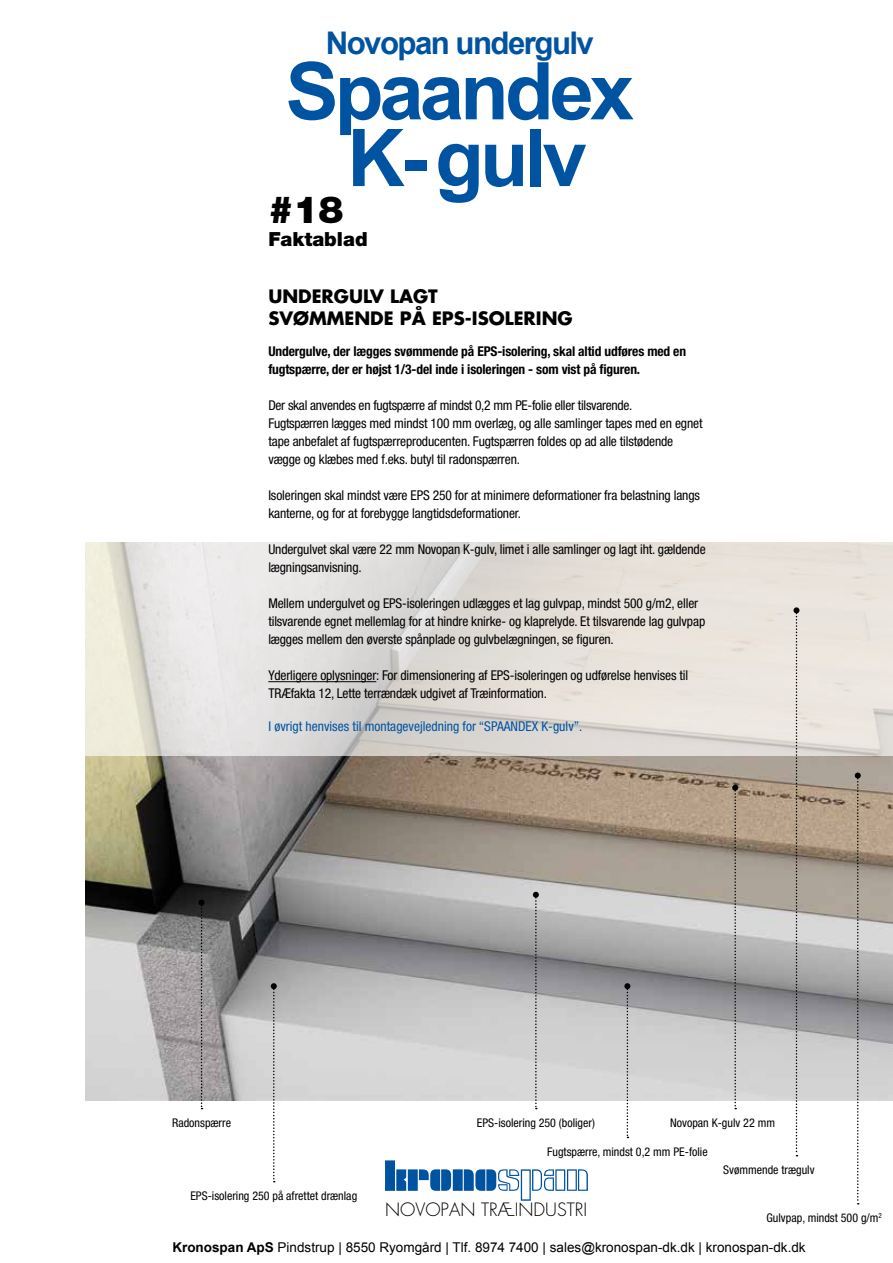
<style>
.page{position:relative;width:893px;height:1263px;background:#fff}
.page>*{position:absolute;margin:0;border:0;box-sizing:border-box;transform-origin:0 0}
.t1{font:700 79.65px/66.8px "Arial";letter-spacing:-.05em;color:#0053a1;text-align:center}
.t2{font:900 37.5px "Helvetica Neue";color:#000}
.t3{font:700 31.2px "Arial";letter-spacing:-.05em;color:#0053a1}
.t4{font:900 19.5px "Helvetica Neue";color:#000}
.t5{font:700 18px/21.6px "CK Futura";color:#000}
.t6{font:300 17.85px "CK Futura";color:#000}
.t7{font:condensed 13.5px/18px "Helvetica Neue";letter-spacing:-.01em;color:#000}
.t8{font:700 condensed 13.5px/18px "Helvetica Neue";letter-spacing:-.01em;color:#000}
.t9{font:13.5px "Arial";color:#000}
.t10{font:condensed 13.5px "Helvetica Neue";color:#0053a1}
.t11{font:condensed 12px "Helvetica Neue";color:#000}
.s1{font-weight:700}
</style>
<div class="page">
<img style="left:85px;top:756px;width:808px;height:345px">
<svg style="left:85px;top:542px;width:808px;height:214px;background:#e3dfda"></svg>
<svg style="left:385px;top:1160px;width:203px;height:41px"></svg>
<hr style="left:268px;top:681px;width:108px;height:1px;background:#000">
<svg style="left:793px;top:607px;width:6px;height:549px;background:#b5b0aa"></svg>
<svg style="left:855px;top:772px;width:6px;height:432px"></svg>
<svg style="left:271px;top:983px;width:6px;height:199px"></svg>
<svg style="left:533px;top:892px;width:6px;height:217px"></svg>
<svg style="left:624px;top:983px;width:6px;height:155px"></svg>
<svg style="left:732px;top:785px;width:6px;height:324px;background:#a39e99"></svg>
<svg style="left:199px;top:899px;width:6px;height:210px"></svg>
<h3 class="t3" style="left:326px;top:23px;width:270px">Novopan undergulv</h3>
<h1 class="t1" style="left:286px;top:61px;width:350px">Spaandex<br>K- gulv</h1>
<h2 class="t2" style="left:268px;top:187px;width:77px">#18</h2>
<h3 class="t4" style="left:268px;top:228px;width:101px">Faktablad</h3>
<h3 class="t5" style="left:268px;top:285px;width:306px">UNDERGULV LAGT<br>SVØMMENDE PÅ EPS-ISOLERING</h3>
<p class="t8" style="left:268px;top:342px;width:419px">Undergulve, der lægges svømmende på EPS-isolering, skal altid udføres med en fugtspærre, der er højst 1/3-del inde i isoleringen - som vist på figuren.</p>
<p class="t7" style="left:268px;top:396px;width:436px">Der skal anvendes en fugtspærre af mindst 0,2 mm PE-folie eller tilsvarende.<br>Fugtspærren lægges med mindst 100 mm overlæg, og alle samlinger tapes med en egnet tape anbefalet af fugtspærreproducenten. Fugtspærren foldes op ad alle tilstødende vægge og klæbes med f.eks. butyl til radonspærren.</p>
<p class="t7" style="left:268px;top:486px;width:433px">Isoleringen skal mindst være EPS 250 for at minimere deformationer fra belastning langs kanterne, og for at forebygge langtidsdeformationer.</p>
<p class="t7" style="left:268px;top:540px;width:439px">Undergulvet skal være 22 mm Novopan K-gulv, limet i alle samlinger og lagt iht. gældende lægningsanvisning.</p>
<p class="t7" style="left:268px;top:594px;width:438px">Mellem undergulvet og EPS-isoleringen udlægges et lag gulvpap, mindst 500 g/m2, eller tilsvarende egnet mellemlag for at hindre knirke- og klaprelyde. Et tilsvarende lag gulvpap lægges mellem den øverste spånplade og gulvbelægningen, se figuren.</p>
<p class="t7" style="left:268px;top:666px;width:421px">Yderligere oplysninger: For dimensionering af EPS-isoleringen og udførelse henvises til<br>TRÆfakta 12, Lette terrændæk udgivet af Træinformation.</p>
<p class="t10" style="left:268px;top:718px;width:316px">I øvrigt henvises til montagevejledning for “SPAANDEX K-gulv”.</p>
<p class="t11" style="left:172px;top:1116px;width:60px">Radonspærre</p>
<p class="t11" style="left:477px;top:1116px;width:120px">EPS-isolering 250 (boliger)</p>
<p class="t11" style="left:547px;top:1145px;width:162px">Fugtspærre, mindst 0,2 mm PE-folie</p>
<p class="t11" style="left:670px;top:1116px;width:106px">Novopan K-gulv 22 mm</p>
<p class="t11" style="left:723px;top:1163px;width:93px">Svømmende trægulv</p>
<p class="t11" style="left:190px;top:1189px;width:168px">EPS-isolering 250 på afrettet drænlag</p>
<h3 class="t6" style="left:385px;top:1197px;width:204px">NOVOPAN TRÆINDUSTRI</h3>
<p class="t11" style="left:766px;top:1211px;width:117px">Gulvpap, mindst 500 g/m<sup>2</sup></p>
<p class="t9" style="left:172px;top:1238px;width:635px"><span class="s1">Kronospan ApS</span> Pindstrup | 8550 Ryomgård | Tlf. 8974 7400 | sales@kronospan-dk.dk | kronospan-dk.dk</p>
</div>
